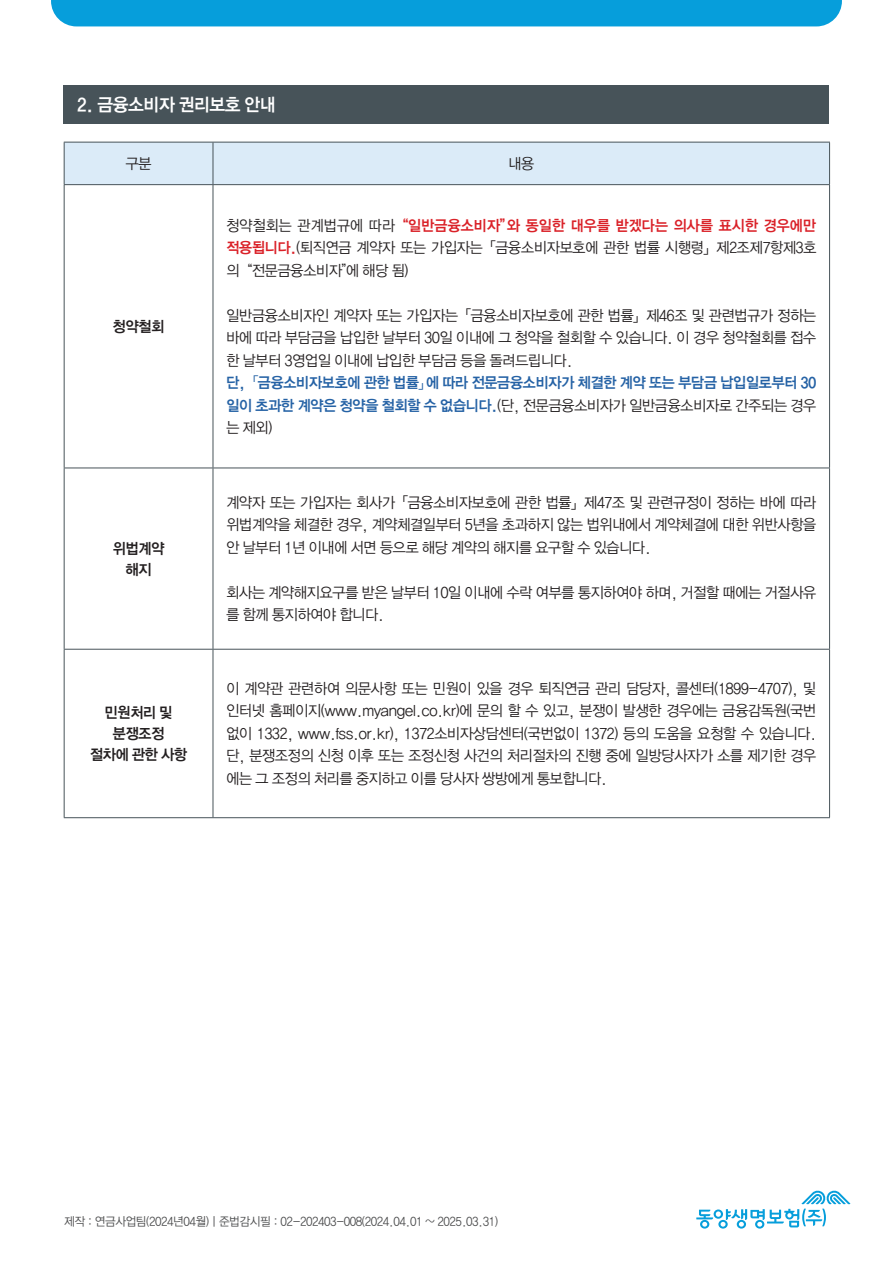
<style>
.page{position:relative;width:893px;height:1263px;background:#fff}
.page>*{position:absolute;margin:0;border:0;box-sizing:border-box;transform-origin:0 0}
.t1{font:18px "YGO145";letter-spacing:-.1em;color:#fff;scale:.95 1}
.t2{font:15px/22.5px "YGO125";letter-spacing:-.1em;color:#231f20;scale:.95 1}
.t3{font:15px "YGO145";letter-spacing:-.1em;color:#2562a5;scale:.95 1}
.t4{font:15px "YGO145";letter-spacing:-.08em;color:#da2128;scale:.95 1}
.t5{font:15px/21px "YGO145";letter-spacing:-.1em;color:#231f20;text-align:center;scale:.95 1}
.t6{font:12px "YGO125";letter-spacing:-.1em;color:#4b4c4d;scale:.95 1}
.s1{font-family:"YGO125";color:#231f20}
.s2{font-family:"YGO145";color:#da2128}
.s3{font-family:"YGO145";color:#2562a5}
</style>
<div class="page">
<svg style="left:696px;top:1190px;width:154px;height:38px"></svg>
<div style="left:65px;top:143px;width:764px;height:41px;background:#dbebf8"></div>
<svg style="left:214px;top:185px;width:615px;height:464px"></svg>
<hr style="left:64px;top:142px;width:1px;height:42px;background:#475359">
<hr style="left:64px;top:142px;width:149px;height:1px;background:#475359">
<hr style="left:213px;top:142px;width:617px;height:1px;background:#475359">
<hr style="left:213px;top:142px;width:1px;height:42px;background:#475359">
<hr style="left:829px;top:142px;width:1px;height:42px;background:#475359">
<hr style="left:64px;top:185px;width:1px;height:283px;background:#475359">
<hr style="left:64px;top:468px;width:1px;height:181px;background:#475359">
<hr style="left:64px;top:650px;width:1px;height:167px;background:#475359">
<hr style="left:64px;top:184px;width:149px;height:1px;background:#475359">
<hr style="left:64px;top:468px;width:149px;height:1px;background:#475359">
<hr style="left:64px;top:649px;width:149px;height:1px;background:#475359">
<hr style="left:64px;top:817px;width:149px;height:1px;background:#475359">
<hr style="left:213px;top:185px;width:1px;height:283px;background:#475359">
<hr style="left:213px;top:468px;width:1px;height:181px;background:#475359">
<hr style="left:213px;top:650px;width:1px;height:167px;background:#475359">
<hr style="left:213px;top:184px;width:617px;height:1px;background:#475359">
<hr style="left:829px;top:185px;width:1px;height:283px;background:#475359">
<hr style="left:829px;top:468px;width:1px;height:181px;background:#475359">
<hr style="left:829px;top:650px;width:1px;height:167px;background:#475359">
<hr style="left:213px;top:468px;width:617px;height:1px;background:#475359">
<hr style="left:213px;top:649px;width:617px;height:1px;background:#475359">
<hr style="left:213px;top:817px;width:617px;height:1px;background:#475359">
<div style="left:51px;top:0;width:791px;height:26px;background:#069edb"></div>
<div style="left:64px;top:85px;width:765px;height:38px;background:#475359"></div>
<p class="t1" style="left:77px;top:95px;width:212px">2. 금융소비자 권리보호 안내</p>
<p class="t2" style="left:125px;top:153px;width:30px">구분</p>
<p class="t2" style="left:508px;top:153px;width:30px">내용</p>
<p class="t5" style="left:112px;top:317px;width:57px">청약철회</p>
<p class="t5" style="left:112px;top:539px;width:57px">위법계약 해지</p>
<p class="t5" style="left:89px;top:703px;width:105px">민원처리 및 분쟁조정<br>절차에 관한 사항</p>
<p class="t4" style="left:226px;top:217px;width:623px"><span class="s1">청약철회는 관계법규에 따라</span>“일반금융소비자”와 동일한 대우를 받겠다는 의사를 표시한 경우에만</p>
<p class="t2" style="left:226px;top:237px;width:624px"><span class="s2">적용됩니다.</span>(퇴직연금 계약자 또는 가입자는「금융소비자보호에 관한 법률 시행령」제2조제7항제3호 의“전문금융소비자”에 해당 됨)</p>
<p class="t2" style="left:226px;top:305px;width:624px;text-align:justify">일반금융소비자인 계약자 또는 가입자는「금융소비자보호에 관한 법률」제46조 및 관련법규가 정하는 바에 따라 부담금을 납입한 날부터 30일 이내에 그 청약을 철회할 수 있습니다. 이 경우 청약철회를 접수 한 날부터 3영업일 이내에 납입한 부담금 등을 돌려드립니다.</p>
<p class="t3" style="left:226px;top:375px;width:624px">단,「금융소비자보호에 관한 법률」에 따라 전문금융소비자가 체결한 계약 또는 부담금 납입일로부터 30</p>
<p class="t2" style="left:226px;top:395px;width:624px"><span class="s3">일이 초과한 계약은 청약을 철회할 수 없습니다.</span>(단, 전문금융소비자가 일반금융소비자로 간주되는 경우 는 제외)</p>
<p class="t2" style="left:226px;top:492px;width:624px;text-align:justify">계약자 또는 가입자는 회사가「금융소비자보호에 관한 법률」제47조 및 관련규정이 정하는 바에 따라 위법계약을 체결한 경우, 계약체결일부터 5년을 초과하지 않는 법위내에서 계약체결에 대한 위반사항을 안 날부터 1년 이내에 서면 등으로 해당 계약의 해지를 요구할 수 있습니다.</p>
<p class="t2" style="left:226px;top:582px;width:624px">회사는 계약해지요구를 받은 날부터 10일 이내에 수락 여부를 통지하여야 하며, 거절할 때에는 거절사유 를 함께 통지하여야 합니다.</p>
<p class="t2" style="left:226px;top:678px;width:624px;text-align:justify">이 계약관 관련하여 의문사항 또는 민원이 있을 경우 퇴직연금 관리 담당자, 콜센터(1899-4707), 및 인터넷 홈페이지(www.myangel.co.kr)에 문의 할 수 있고, 분쟁이 발생한 경우에는 금융감독원(국번 없이 1332, www.fss.or.kr), 1372소비자상담센터(국번없이 1372) 등의 도움을 요청할 수 있습니다. 단, 분쟁조정의 신청 이후 또는 조정신청 사건의 처리절차의 진행 중에 일방당사자가 소를 제기한 경우 에는 그 조정의 처리를 중지하고 이를 당사자 쌍방에게 통보합니다.</p>
<p class="t6" style="left:64px;top:1215px;width:459px">제작 : 연금사업팀(2024년04월)ㅣ준법감시필 : 02-202403-008(2024.04.01 ~ 2025.03.31)</p>
</div>
